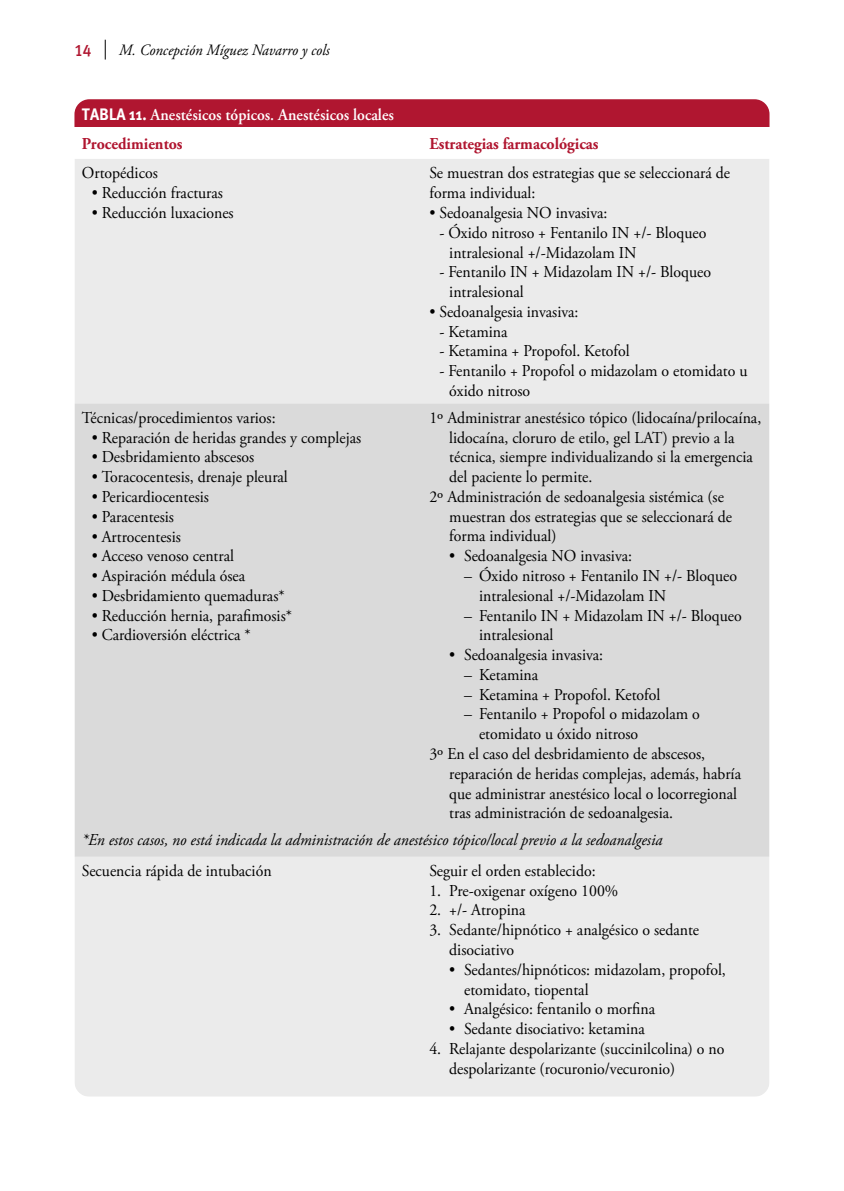
<style>
.page{position:relative;width:844px;height:1191px;background:#fff}
.page>*{position:absolute;margin:0;border:0;box-sizing:border-box;transform-origin:0 0}
.t1{font:16.62px/19.8px "Adobe Garamond Pro";color:#000;scale:.95 1}
.t2{font:italic 16.62px "Adobe Garamond Pro";color:#000;scale:.95 1}
.t3{font:600 16.62px/29.4px "Adobe Garamond Pro";color:#fff;scale:.95 1}
.t4{font:700 16.62px "Adobe Garamond Pro";color:#b01630;scale:.95 1}
.t5{font:16.62px "Meta Plus Medium Caps";color:#b01630;scale:.95 1}
.t6{font:italic 15.75px "Adobe Garamond Pro";color:#000;scale:.95 1}
.s1{font-family:"Meta Plus";font-weight:700}
.s2{font-weight:700;color:#b01630}
</style>
<div class="page">
<svg style="left:105px;top:40px;width:1px;height:20px"></svg>
<div style="left:74px;top:99px;width:695px;height:28px;background:#b01630"></div>
<div style="left:75px;top:159px;width:694px;height:937px;background:#ebebeb"></div>
<div style="left:74px;top:403px;width:695px;height:453px;background:#dadada"></div>
<p class="t5" style="left:74px;top:41px;width:19px">14</p>
<p class="t6" style="left:119px;top:41px;width:223px">M. Concepción Míguez Navarro y cols</p>
<p class="t3" style="left:82px;top:100px;width:330px"><span class="s1">TABLA 11.</span> Anestésicos tópicos. Anestésicos locales<br><span class="s2">Procedimientos</span></p>
<p class="t1" style="left:82px;top:164px;width:81px">Ortopédicos</p>
<p class="t1" style="left:92px;top:184px;width:139px">• Reducción fracturas</p>
<p class="t1" style="left:92px;top:203px;width:151px">• Reducción luxaciones</p>
<p class="t4" style="left:429px;top:134px;width:179px">Estrategias farmacológicas</p>
<p class="t1" style="left:429px;top:164px;width:318px">Se muestran dos estrategias que se seleccionará de forma individual:</p>
<p class="t1" style="left:429px;top:203px;width:189px">• Sedoanalgesia NO invasiva:</p>
<p class="t1" style="left:449px;top:223px;width:272px;text-indent:-10px">- Óxido nitroso + Fentanilo IN +/- Bloqueo intralesional +/-Midazolam IN</p>
<p class="t1" style="left:449px;top:263px;width:277px;text-indent:-10px">- Fentanilo IN + Midazolam IN +/- Bloqueo intralesional</p>
<p class="t1" style="left:429px;top:302px;width:158px">• Sedoanalgesia invasiva:</p>
<p class="t1" style="left:439px;top:322px;width:73px">- Ketamina</p>
<p class="t1" style="left:439px;top:342px;width:202px">- Ketamina + Propofol. Ketofol</p>
<p class="t1" style="left:449px;top:361px;width:315px;text-indent:-10px">- Fentanilo + Propofol o midazolam o etomidato u óxido nitroso</p>
<p class="t1" style="left:429px;top:408px;width:351px">1º Administrar anestésico tópico (lidocaína/prilocaína,</p>
<p class="t1" style="left:449px;top:428px;width:301px">lidocaína, cloruro de etilo, gel LAT) previo a la</p>
<p class="t1" style="left:449px;top:448px;width:321px">técnica, siempre individualizando si la emergencia</p>
<p class="t1" style="left:449px;top:467px;width:152px">del paciente lo permite.</p>
<p class="t1" style="left:429px;top:487px;width:311px">2º Administración de sedoanalgesia sistémica (se</p>
<p class="t1" style="left:449px;top:507px;width:299px">muestran dos estrategias que se seleccionará de</p>
<p class="t1" style="left:449px;top:527px;width:114px">forma individual)</p>
<p class="t1" style="left:449px;top:546px;width:194px">• Sedoanalgesia NO invasiva:</p>
<p class="t1" style="left:479px;top:566px;width:273px;text-indent:-15px">– Óxido nitroso + Fentanilo IN +/- Bloqueo intralesional +/-Midazolam IN</p>
<p class="t1" style="left:479px;top:606px;width:278px;text-indent:-15px">– Fentanilo IN + Midazolam IN +/- Bloqueo intralesional</p>
<p class="t1" style="left:449px;top:645px;width:163px">• Sedoanalgesia invasiva:</p>
<p class="t1" style="left:464px;top:665px;width:79px">– Ketamina</p>
<p class="t1" style="left:464px;top:685px;width:208px">– Ketamina + Propofol. Ketofol</p>
<p class="t1" style="left:464px;top:705px;width:249px">– Fentanilo + Propofol o midazolam o</p>
<p class="t1" style="left:479px;top:724px;width:169px">etomidato u óxido nitroso</p>
<p class="t1" style="left:429px;top:744px;width:292px">3º En el caso del desbridamiento de abscesos,</p>
<p class="t1" style="left:449px;top:764px;width:308px">reparación de heridas complejas, además, habría</p>
<p class="t1" style="left:449px;top:784px;width:304px">que administrar anestésico local o locorregional</p>
<p class="t1" style="left:449px;top:803px;width:237px">tras administración de sedoanalgesia.</p>
<p class="t2" style="left:82px;top:830px;width:612px">*En estos casos, no está indicada la administración de anestésico tópico/local previo a la sedoanalgesia</p>
<p class="t1" style="left:82px;top:861px;width:201px">Secuencia rápida de intubación</p>
<p class="t1" style="left:429px;top:861px;width:176px">Seguir el orden establecido:</p>
<p class="t1" style="left:429px;top:881px;width:200px">1. Pre-oxigenar oxígeno 100%</p>
<p class="t1" style="left:429px;top:901px;width:103px">2. +/- Atropina</p>
<p class="t1" style="left:449px;top:920px;width:264px;text-indent:-20px">3. Sedante/hipnótico + analgésico o sedante disociativo</p>
<p class="t1" style="left:464px;top:960px;width:277px;text-indent:-15px">• Sedantes/hipnóticos: midazolam, propofol, etomidato, tiopental</p>
<p class="t1" style="left:449px;top:999px;width:218px">• Analgésico: fentanilo o morfina</p>
<p class="t1" style="left:449px;top:1019px;width:207px">• Sedante disociativo: ketamina</p>
<p class="t1" style="left:449px;top:1039px;width:291px;text-indent:-20px">4. Relajante despolarizante (succinilcolina) o no despolarizante (rocuronio/vecuronio)</p>
<p class="t1" style="left:82px;top:408px;width:205px">Técnicas/procedimientos varios:</p>
<p class="t1" style="left:92px;top:428px;width:285px">• Reparación de heridas grandes y complejas</p>
<p class="t1" style="left:92px;top:448px;width:173px">• Desbridamiento abscesos</p>
<p class="t1" style="left:92px;top:467px;width:208px">• Toracocentesis, drenaje pleural</p>
<p class="t1" style="left:92px;top:487px;width:125px">• Pericardiocentesis</p>
<p class="t1" style="left:92px;top:507px;width:88px">• Paracentesis</p>
<p class="t1" style="left:92px;top:527px;width:95px">• Artrocentesis</p>
<p class="t1" style="left:92px;top:547px;width:151px">• Acceso venoso central</p>
<p class="t1" style="left:92px;top:566px;width:163px">• Aspiración médula ósea</p>
<p class="t1" style="left:92px;top:586px;width:204px">• Desbridamiento quemaduras*</p>
<p class="t1" style="left:92px;top:606px;width:212px">• Reducción hernia, parafimosis*</p>
<p class="t1" style="left:92px;top:626px;width:169px">• Cardioversión eléctrica *</p>
</div>
